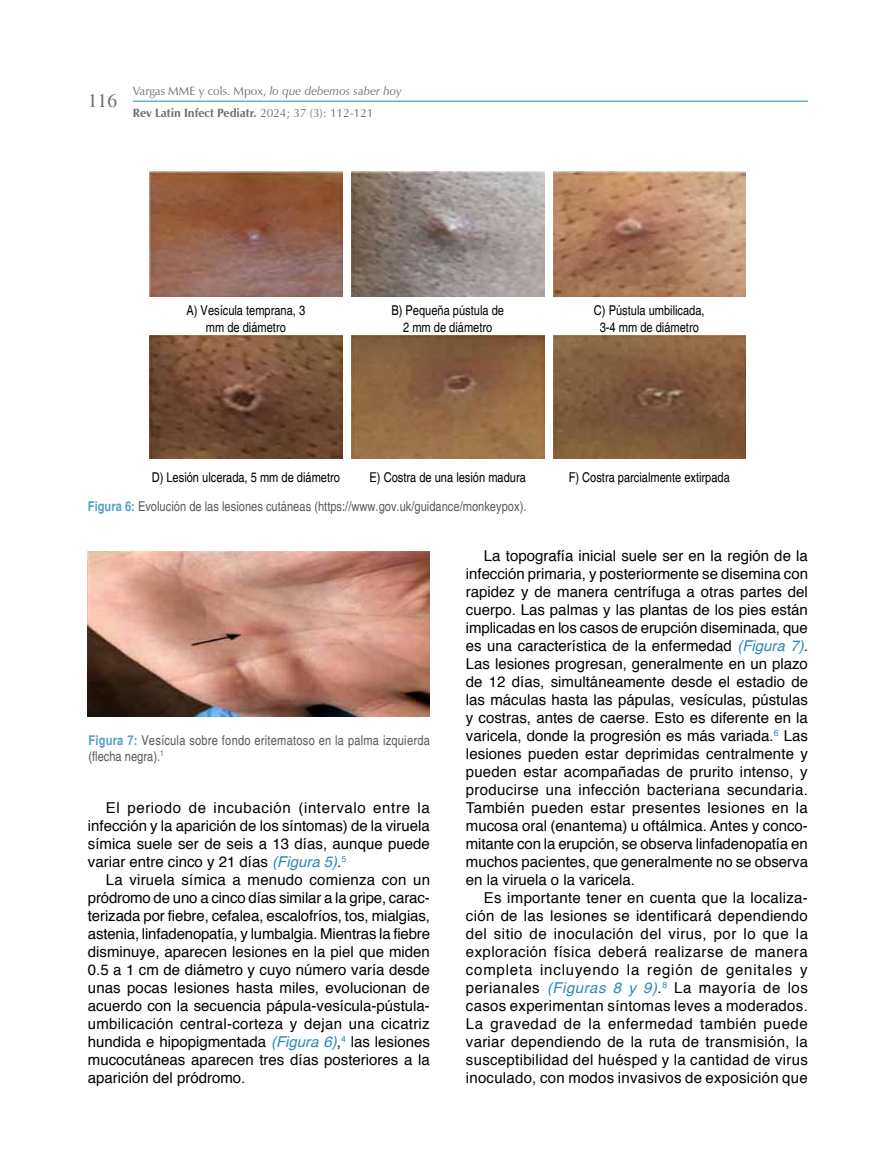
<style>
.page{position:relative;width:893px;height:1170px;background:#fff}
.page>*{position:absolute;margin:0;border:0;box-sizing:border-box;transform-origin:0 0}
.t1{font:19.5px "Times";color:#6d6e71}
.t2{font:15px/18px "Helvetica";color:#000;text-align:justify}
.t3{font:condensed 13.5px/16.2px "Helvetica";color:#000;text-align:center}
.t4{font:condensed 13.5px "Helvetica";color:#58595b}
.t5{font:condensed 13.5px/16.2px "Helvetica";letter-spacing:.02em;color:#58595b}
.t6{font:12px/22px "Zapf Humanist 601 BT";letter-spacing:.005em;color:#6d6e71}
.s1{font-style:italic}
.s2{font-weight:700}
.s3{font-weight:700;color:#56a0c4}
.s4{font-style:italic;color:#2c88b5}
</style>
<div class="page">
<hr style="left:133px;top:101px;width:675px;height:1px;background:#2c88b5">
<img style="left:149px;top:171px;width:193px;height:125px">
<img style="left:351px;top:171px;width:193px;height:125px">
<img style="left:553px;top:171px;width:193px;height:126px">
<img style="left:149px;top:335px;width:193px;height:124px">
<img style="left:351px;top:335px;width:193px;height:124px">
<img style="left:553px;top:335px;width:193px;height:124px">
<img style="left:88px;top:551px;width:342px;height:165px">
<h1 class="t1" style="left:88px;top:89px;width:31px">116</h1>
<p class="t6" style="left:133px;top:79px;width:270px">Vargas MME y cols. Mpox, <span class="s1">lo que debemos saber hoy<br></span><span class="s2">Rev Latin Infect Pediatr.</span> 2024; 37 (3): 112-121</p>
<p class="t3" style="left:186px;top:303px;width:120px">A) Vesícula temprana, 3 mm de diámetro</p>
<p class="t3" style="left:391px;top:303px;width:114px">B) Pequeña pústula de<br>2 mm de diámetro</p>
<p class="t3" style="left:594px;top:303px;width:112px">C) Pústula umbilicada,<br>3-4 mm de diámetro</p>
<p class="t3" style="left:152px;top:469px;width:190px">D) Lesión ulcerada, 5 mm de diámetro</p>
<p class="t3" style="left:370px;top:469px;width:158px">E) Costra de una lesión madura</p>
<p class="t4" style="left:88px;top:498px;width:440px"><span class="s3">Figura 6:</span> Evolución de las lesiones cutáneas (https://www.gov.uk/guidance/monkeypox).</p>
<p class="t3" style="left:569px;top:469px;width:163px">F) Costra parcialmente extirpada</p>
<p class="t5" style="left:88px;top:732px;width:343px"><span class="s3">Figura 7:</span> Vesícula sobre fondo eritematoso en la palma izquierda (flecha negra).<sup>1</sup></p>
<p class="t2" style="left:88px;top:798px;width:343px;text-indent:18px">El periodo de incubación (intervalo entre la infección y la aparición de los síntomas) de la viruela símica suele ser de seis a 13 días, aunque puede variar entre cinco y 21 días <span class="s4">(Figura 5)</span>.<sup>5</sup></p>
<p class="t2" style="left:88px;top:870px;width:344px;text-indent:18px">La viruela símica a menudo comienza con un pródromo de uno a cinco días similar a la gripe, carac&shy;terizada por fiebre, cefalea, escalofríos, tos, mialgias, astenia, linfadenopatía, y lumbalgia. Mientras la fiebre disminuye, aparecen lesiones en la piel que miden 0.5 a 1 cm de diámetro y cuyo número varía desde unas pocas lesiones hasta miles, evolucionan de acuerdo con la secuencia pápula-vesícula-pústula&shy;umbilicación central-corteza y dejan una cicatriz hundida e hipopigmentada <span class="s4">(Figura 6)</span>,<sup>4</sup> las lesiones mucocutáneas aparecen tres días posteriores a la aparición del pródromo.</p>
<p class="t2" style="left:466px;top:546px;width:344px;text-indent:18px">La topografía inicial suele ser en la región de la infección primaria, y posteriormente se disemina con rapidez y de manera centrífuga a otras partes del cuerpo. Las palmas y las plantas de los pies están implicadas en los casos de erupción diseminada, que es una característica de la enfermedad <span class="s4">(Figura 7)</span>.<br>Las lesiones progresan, generalmente en un plazo de 12 días, simultáneamente desde el estadio de las máculas hasta las pápulas, vesículas, pústulas y costras, antes de caerse. Esto es diferente en la varicela, donde la progresión es más variada.<sup>6</sup> Las lesiones pueden estar deprimidas centralmente y pueden estar acompañadas de prurito intenso, y producirse una infección bacteriana secundaria.<br>También pueden estar presentes lesiones en la mucosa oral (enantema) u oftálmica. Antes y conco&shy;mitante con la erupción, se observa linfadenopatía en muchos pacientes, que generalmente no se observa en la viruela o la varicela.</p>
<p class="t2" style="left:466px;top:888px;width:344px;text-indent:18px">Es importante tener en cuenta que la localiza&shy;ción de las lesiones se identificará dependiendo del sitio de inoculación del virus, por lo que la exploración física deberá realizarse de manera completa incluyendo la región de genitales y perianales <span class="s4">(Figuras 8 y 9)</span>.<sup>8</sup> La mayoría de los casos experimentan síntomas leves a moderados.<br>La gravedad de la enfermedad también puede variar dependiendo de la ruta de transmisión, la susceptibilidad del huésped y la cantidad de virus inoculado, con modos invasivos de exposición que</p>
</div>
